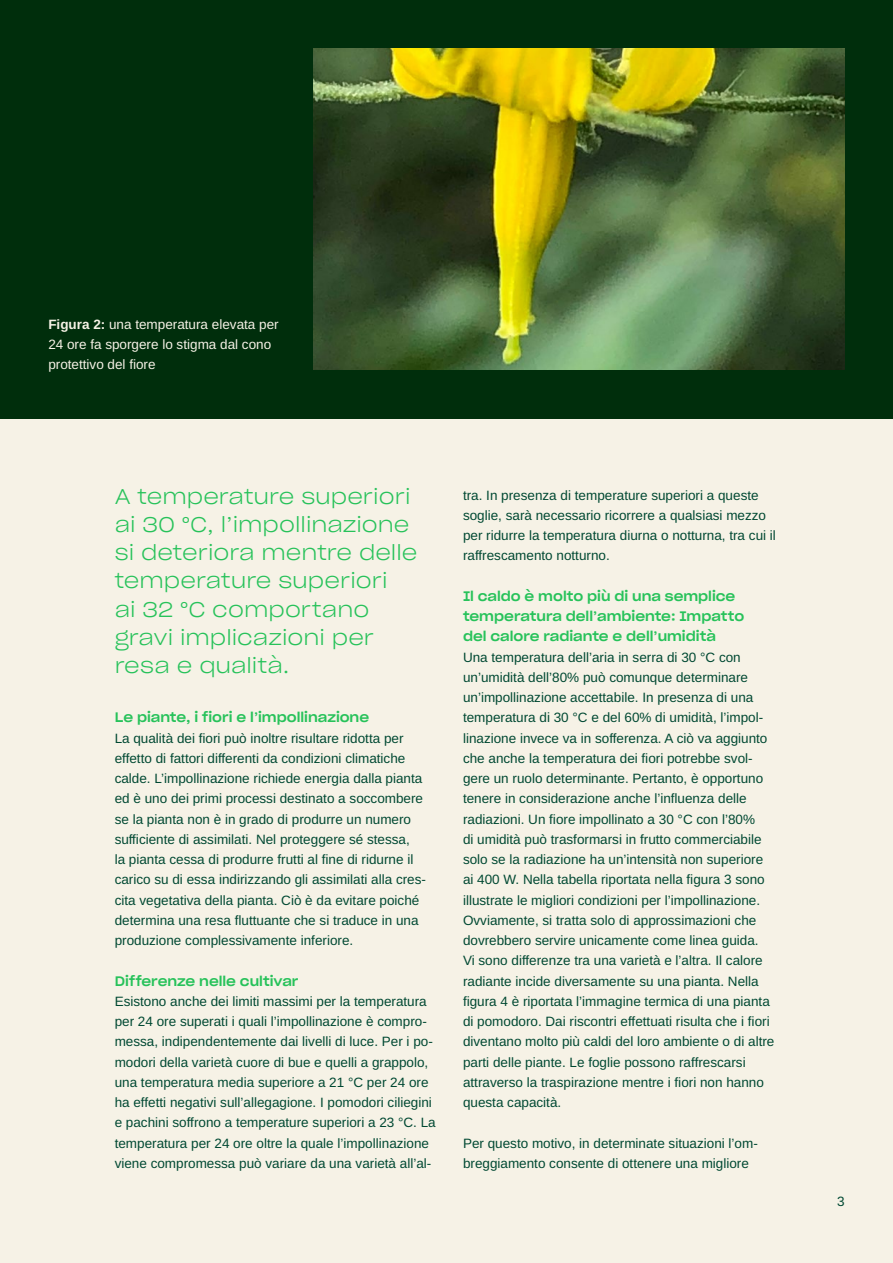
<style>
.page{position:relative;width:893px;height:1263px;background:#f6f2e6}
.page>*{position:absolute;margin:0;border:0;box-sizing:border-box;transform-origin:0 0}
.t1{font:21px/28px "Sharp Grotesk Light 22";color:#27c25a}
.t2{font:13.5px/20.2px "Arimo";color:#004832}
.t3{font:13.5px/20.2px "Sharp Grotesk Medium 22";color:#27c25a}
.t4{font:13.5px/20.2px "Arimo";color:#f6f2e6}
.s1{font-weight:700}
</style>
<div class="page">
<div style="left:0;top:0;width:893px;height:418px;background:#002e0c"></div>
<img style="left:314px;top:48px;width:531px;height:322px">
<p class="t4" style="left:48px;top:314px;width:232px"><span class="s1">Figura 2:</span> una temperatura elevata per<br>24 ore fa sporgere lo stigma dal cono protettivo del fiore</p>
<h1 class="t1" style="left:115px;top:482px;width:304px">A temperature superiori ai 30 °C, l’impollinazione si deteriora mentre delle temperature superiori<br>ai 32 °C comportano gravi implicazioni per resa e qualità.</h1>
<p class="t3" style="left:115px;top:707px;width:256px">Le piante, i fiori e l’impollinazione</p>
<p class="t2" style="left:115px;top:728px;width:313px">La qualità dei fiori può inoltre risultare ridotta per effetto di fattori differenti da condizioni climatiche calde. L’impollinazione richiede energia dalla pianta ed è uno dei primi processi destinato a soccombere se la pianta non è in grado di produrre un numero sufficiente di assimilati. Nel proteggere sé stessa,<br>la pianta cessa di produrre frutti al fine di ridurne il carico su di essa indirizzando gli assimilati alla cres&shy;cita vegetativa della pianta. Ciò è da evitare poiché determina una resa fluttuante che si traduce in una produzione complessivamente inferiore.</p>
<p class="t3" style="left:115px;top:970px;width:185px">Differenze nelle cultivar</p>
<p class="t2" style="left:115px;top:991px;width:323px">Esistono anche dei limiti massimi per la temperatura per 24 ore superati i quali l’impollinazione è compro&shy;messa, indipendentemente dai livelli di luce. Per i po&shy;modori della varietà cuore di bue e quelli a grappolo, una temperatura media superiore a 21 °C per 24 ore ha effetti negativi sull’allegagione. I pomodori ciliegini e pachini soffrono a temperature superiori a 23 °C. La temperatura per 24 ore oltre la quale l’impollinazione viene compromessa può variare da una varietà all’al-</p>
<p class="t2" style="left:463px;top:485px;width:314px">tra. In presenza di temperature superiori a queste soglie, sarà necessario ricorrere a qualsiasi mezzo per ridurre la temperatura diurna o notturna, tra cui il raffrescamento notturno.</p>
<p class="t3" style="left:463px;top:585px;width:283px">Il caldo è molto più di una semplice temperatura dell’ambiente: Impatto del calore radiante e dell’umidità</p>
<p class="t2" style="left:463px;top:647px;width:313px">Una temperatura dell’aria in serra di 30 °C con un’umidità dell’80% può comunque determinare un’impollinazione accettabile. In presenza di una temperatura di 30 °C e del 60% di umidità, l’impol&shy;linazione invece va in sofferenza. A ciò va aggiunto che anche la temperatura dei fiori potrebbe svol&shy;gere un ruolo determinante. Pertanto, è opportuno tenere in considerazione anche l’influenza delle radiazioni. Un fiore impollinato a 30 °C con l’80%<br>di umidità può trasformarsi in frutto commerciabile solo se la radiazione ha un’intensità non superiore ai 400 W. Nella tabella riportata nella figura 3 sono illustrate le migliori condizioni per l’impollinazione.<br>Ovviamente, si tratta solo di approssimazioni che dovrebbero servire unicamente come linea guida.<br>Vi sono differenze tra una varietà e l’altra. Il calore radiante incide diversamente su una pianta. Nella figura 4 è riportata l’immagine termica di una pianta di pomodoro. Dai riscontri effettuati risulta che i fiori diventano molto più caldi del loro ambiente o di altre parti delle piante. Le foglie possono raffrescarsi attraverso la traspirazione mentre i fiori non hanno questa capacità.</p>
<p class="t2" style="left:463px;top:1133px;width:296px">Per questo motivo, in determinate situazioni l’om&shy;breggiamento consente di ottenere una migliore</p>
<p class="t2" style="left:837px;top:1191px;width:9px">3</p>
</div>
